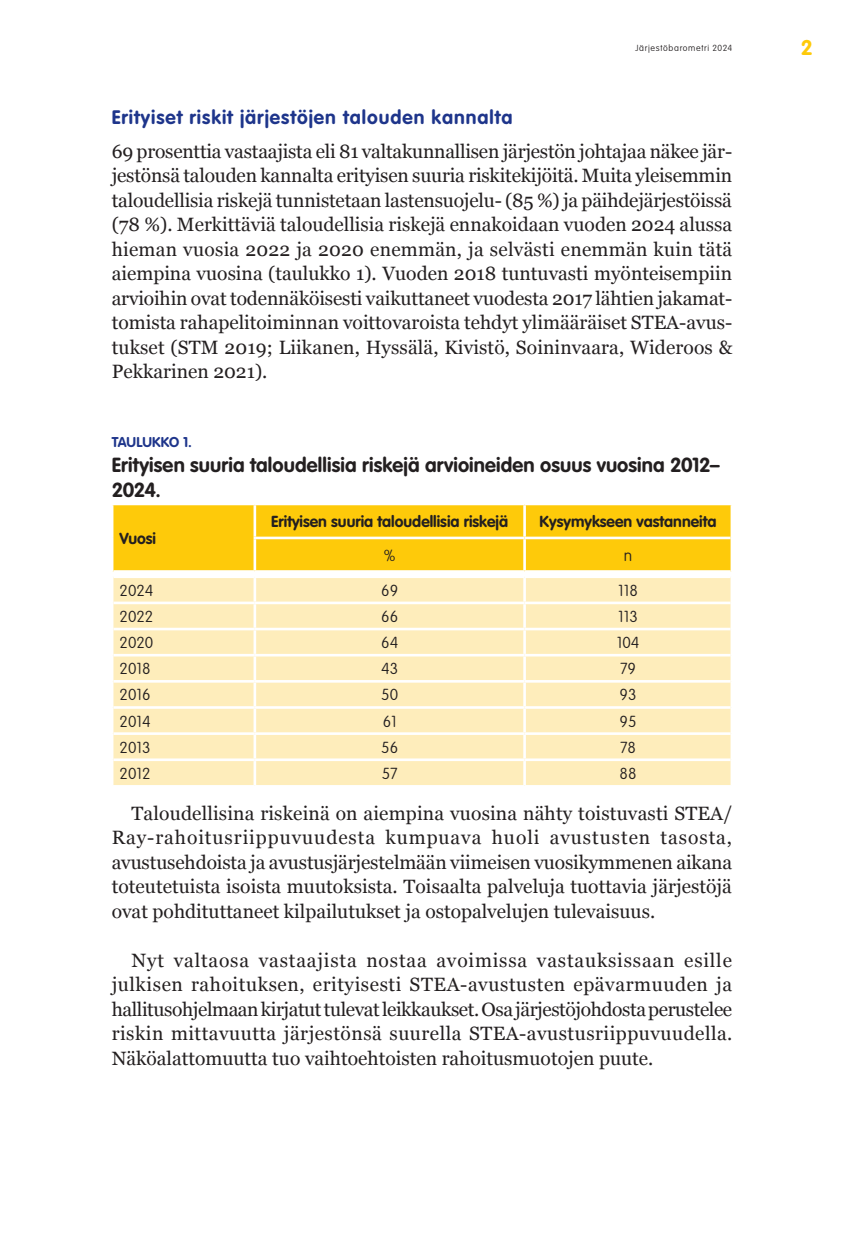
<style>
.page{position:relative;width:844px;height:1241px;background:#fff}
.page>*{position:absolute;margin:0;border:0;box-sizing:border-box;transform-origin:0 0}
.t1{font:700 21px "VAG Rounded Std";color:#feca0a}
.Taulukko_otsikko{font:700 20.12px/24.5px "VAG Rounded Std";letter-spacing:.005em;color:#231f20}
.leipis{font:19.25px/24.5px "Georgia";color:#231f20;text-align:justify}
.leipis_1{font:19.25px/24.5px "Georgia";letter-spacing:.005em;color:#231f20;text-align:justify}
.Väliotsikko_jp{font:700 19.25px "VAG Rounded Std";letter-spacing:.05em;color:#1e358b}
.Taulukkoteksti_otsikko_bold{font:700 15.75px "VAG Rounded Std";color:#231f20}
.Taulukko_numero_keskitetty{font:100 15.75px "VAG Rounded Std";color:#231f20}
.Taulukko_leipis{font:100 15.75px "VAG Rounded Std";color:#231f20}
.Taulukkoteksti_otsikko_bold_vasen{font:700 15.75px "VAG Rounded Std";color:#231f20}
.Taulukko_otsikko-2{font:700 14px "VAG Rounded Std";letter-spacing:-.005em;color:#1e358b}
.t2{font:100 8.75px "VAG Rounded Std";letter-spacing:.075em;color:#231f20}
</style>
<div class="page">
<svg style="left:112px;top:504px;width:620px;height:281px;background:#fee592"></svg>
<hr style="left:730px;top:759px;width:2px;height:26px;background:#fff">
<hr style="left:253px;top:505px;width:3px;height:31px;background:#fff">
<hr style="left:523px;top:505px;width:2px;height:31px;background:#fff">
<hr style="left:253px;top:536px;width:271px;height:3px;background:#fff">
<hr style="left:253px;top:539px;width:3px;height:31px;background:#fff">
<hr style="left:524px;top:536px;width:206px;height:3px;background:#fff">
<hr style="left:523px;top:539px;width:2px;height:31px;background:#fff">
<hr style="left:113px;top:570px;width:142px;height:2px;background:#fff">
<hr style="left:255px;top:570px;width:269px;height:2px;background:#fff">
<hr style="left:524px;top:570px;width:206px;height:2px;background:#fff">
<hr style="left:113px;top:575px;width:142px;height:3px;background:#fff">
<hr style="left:255px;top:575px;width:269px;height:3px;background:#fff">
<hr style="left:253px;top:578px;width:3px;height:23px;background:#fff">
<hr style="left:524px;top:575px;width:206px;height:3px;background:#fff">
<hr style="left:523px;top:578px;width:2px;height:23px;background:#fff">
<hr style="left:113px;top:601px;width:142px;height:3px;background:#fff">
<hr style="left:255px;top:601px;width:269px;height:3px;background:#fff">
<hr style="left:253px;top:604px;width:3px;height:23px;background:#fff">
<hr style="left:524px;top:601px;width:206px;height:3px;background:#fff">
<hr style="left:523px;top:604px;width:2px;height:23px;background:#fff">
<hr style="left:113px;top:627px;width:142px;height:3px;background:#fff">
<hr style="left:255px;top:627px;width:269px;height:3px;background:#fff">
<hr style="left:253px;top:630px;width:3px;height:23px;background:#fff">
<hr style="left:524px;top:627px;width:206px;height:3px;background:#fff">
<hr style="left:523px;top:630px;width:2px;height:23px;background:#fff">
<hr style="left:113px;top:653px;width:142px;height:3px;background:#fff">
<hr style="left:255px;top:653px;width:269px;height:3px;background:#fff">
<hr style="left:253px;top:656px;width:3px;height:24px;background:#fff">
<hr style="left:524px;top:653px;width:206px;height:3px;background:#fff">
<hr style="left:523px;top:656px;width:2px;height:24px;background:#fff">
<hr style="left:113px;top:680px;width:142px;height:2px;background:#fff">
<hr style="left:255px;top:680px;width:269px;height:2px;background:#fff">
<hr style="left:253px;top:682px;width:3px;height:24px;background:#fff">
<hr style="left:524px;top:680px;width:206px;height:2px;background:#fff">
<hr style="left:523px;top:682px;width:2px;height:24px;background:#fff">
<hr style="left:113px;top:706px;width:142px;height:2px;background:#fff">
<hr style="left:255px;top:706px;width:269px;height:2px;background:#fff">
<hr style="left:253px;top:708px;width:3px;height:24px;background:#fff">
<hr style="left:524px;top:706px;width:206px;height:2px;background:#fff">
<hr style="left:523px;top:708px;width:2px;height:24px;background:#fff">
<hr style="left:113px;top:732px;width:142px;height:2px;background:#fff">
<hr style="left:255px;top:732px;width:269px;height:2px;background:#fff">
<hr style="left:253px;top:734px;width:3px;height:24px;background:#fff">
<hr style="left:524px;top:732px;width:206px;height:2px;background:#fff">
<hr style="left:523px;top:734px;width:2px;height:24px;background:#fff">
<hr style="left:113px;top:758px;width:142px;height:3px;background:#fff">
<hr style="left:255px;top:758px;width:269px;height:3px;background:#fff">
<hr style="left:253px;top:761px;width:3px;height:24px;background:#fff">
<hr style="left:524px;top:758px;width:206px;height:3px;background:#fff">
<hr style="left:523px;top:761px;width:2px;height:24px;background:#fff">
<p class="t2" style="left:635px;top:43px;width:98px">Järjestöbarometri 2024</p>
<p class="t1" style="left:800px;top:36px;width:14px">2</p>
<p class="Väliotsikko_jp" style="left:112px;top:106px;width:402px">Erityiset riskit järjestöjen talouden kannalta</p>
<p class="leipis_1" style="left:112px;top:138px;width:622px">69 prosenttia vastaajista eli 81 valtakunnallisen järjestön johtajaa näkee jär&shy;jestönsä talouden kannalta erityisen suuria riskitekijöitä. Muita yleisemmin taloudellisia riskejä tunnistetaan lastensuojelu- (85 %) ja päihdejärjestöissä (78 %). Merkittäviä taloudellisia riskejä ennakoidaan vuoden 2024 alussa hieman vuosia 2022 ja 2020 enemmän, ja selvästi enemmän kuin tätä aiempina vuosina (taulukko 1). Vuoden 2018 tuntuvasti myönteisempiin arvioihin ovat todennäköisesti vaikuttaneet vuodesta 2017 lähtien jakamat&shy;tomista rahapelitoiminnan voittovaroista tehdyt ylimääräiset STEA-avus&shy;tukset (STM 2019; Liikanen, Hyssälä, Kivistö, Soininvaara, Wideroos &amp; Pekkarinen 2021).</p>
<p class="Taulukko_otsikko-2" style="left:112px;top:434px;width:82px">TAULUKKO 1.</p>
<p class="Taulukko_otsikko" style="left:112px;top:453px;width:609px">Erityisen suuria taloudellisia riskejä arvioineiden osuus vuosina 2012–<br>2024.</p>
<p class="Taulukkoteksti_otsikko_bold_vasen" style="left:119px;top:529px;width:38px">Vuosi</p>
<p class="Taulukkoteksti_otsikko_bold" style="left:271px;top:512px;width:238px">Erityisen suuria taloudellisia riskejä</p>
<p class="Taulukkoteksti_otsikko_bold" style="left:539px;top:512px;width:178px">Kysymykseen vastanneita</p>
<p class="Taulukko_numero_keskitetty" style="left:384px;top:546px;width:13px">%</p>
<p class="Taulukko_numero_keskitetty" style="left:623px;top:546px;width:10px">n</p>
<p class="Taulukko_leipis" style="left:119px;top:581px;width:35px">2024</p>
<p class="Taulukko_numero_keskitetty" style="left:381px;top:581px;width:18px">69</p>
<p class="Taulukko_numero_keskitetty" style="left:618px;top:581px;width:21px">118</p>
<p class="Taulukko_leipis" style="left:119px;top:607px;width:35px">2022</p>
<p class="Taulukko_numero_keskitetty" style="left:381px;top:607px;width:18px">66</p>
<p class="Taulukko_numero_keskitetty" style="left:618px;top:607px;width:21px">113</p>
<p class="Taulukko_leipis" style="left:119px;top:633px;width:35px">2020</p>
<p class="Taulukko_numero_keskitetty" style="left:381px;top:633px;width:18px">64</p>
<p class="Taulukko_numero_keskitetty" style="left:616px;top:633px;width:24px">104</p>
<p class="Taulukko_leipis" style="left:119px;top:659px;width:32px">2018</p>
<p class="Taulukko_numero_keskitetty" style="left:381px;top:659px;width:18px">43</p>
<p class="Taulukko_numero_keskitetty" style="left:620px;top:659px;width:18px">79</p>
<p class="Taulukko_leipis" style="left:119px;top:685px;width:32px">2016</p>
<p class="Taulukko_numero_keskitetty" style="left:381px;top:685px;width:18px">50</p>
<p class="Taulukko_numero_keskitetty" style="left:619px;top:685px;width:18px">93</p>
<p class="Taulukko_leipis" style="left:119px;top:712px;width:32px">2014</p>
<p class="Taulukko_numero_keskitetty" style="left:382px;top:712px;width:15px">61</p>
<p class="Taulukko_numero_keskitetty" style="left:619px;top:712px;width:18px">95</p>
<p class="Taulukko_leipis" style="left:119px;top:738px;width:32px">2013</p>
<p class="Taulukko_numero_keskitetty" style="left:381px;top:738px;width:18px">56</p>
<p class="Taulukko_numero_keskitetty" style="left:620px;top:738px;width:18px">78</p>
<p class="Taulukko_leipis" style="left:119px;top:764px;width:32px">2012</p>
<p class="Taulukko_numero_keskitetty" style="left:381px;top:764px;width:18px">57</p>
<p class="Taulukko_numero_keskitetty" style="left:619px;top:764px;width:18px">88</p>
<p class="leipis" style="left:112px;top:799px;width:622px;text-indent:20px">Taloudellisina riskeinä on aiempina vuosina nähty toistuvasti STEA/ Ray-rahoitusriippuvuudesta kumpuava huoli avustusten tasosta, avustusehdoista ja avustusjärjestelmään viimeisen vuosikymmenen aikana toteutetuista isoista muutoksista. Toisaalta palveluja tuottavia järjestöjä ovat pohdituttaneet kilpailutukset ja ostopalvelujen tulevaisuus.</p>
<p class="leipis" style="left:112px;top:946px;width:622px;text-indent:20px">Nyt valtaosa vastaajista nostaa avoimissa vastauksissaan esille julkisen rahoituksen, erityisesti STEA-avustusten epävarmuuden ja hallitusohjelmaan kirjatut tulevat leikkaukset. Osa järjestöjohdosta perustelee riskin mittavuutta järjestönsä suurella STEA-avustusriippuvuudella.<br>Näköalattomuutta tuo vaihtoehtoisten rahoitusmuotojen puute.</p>
</div>
